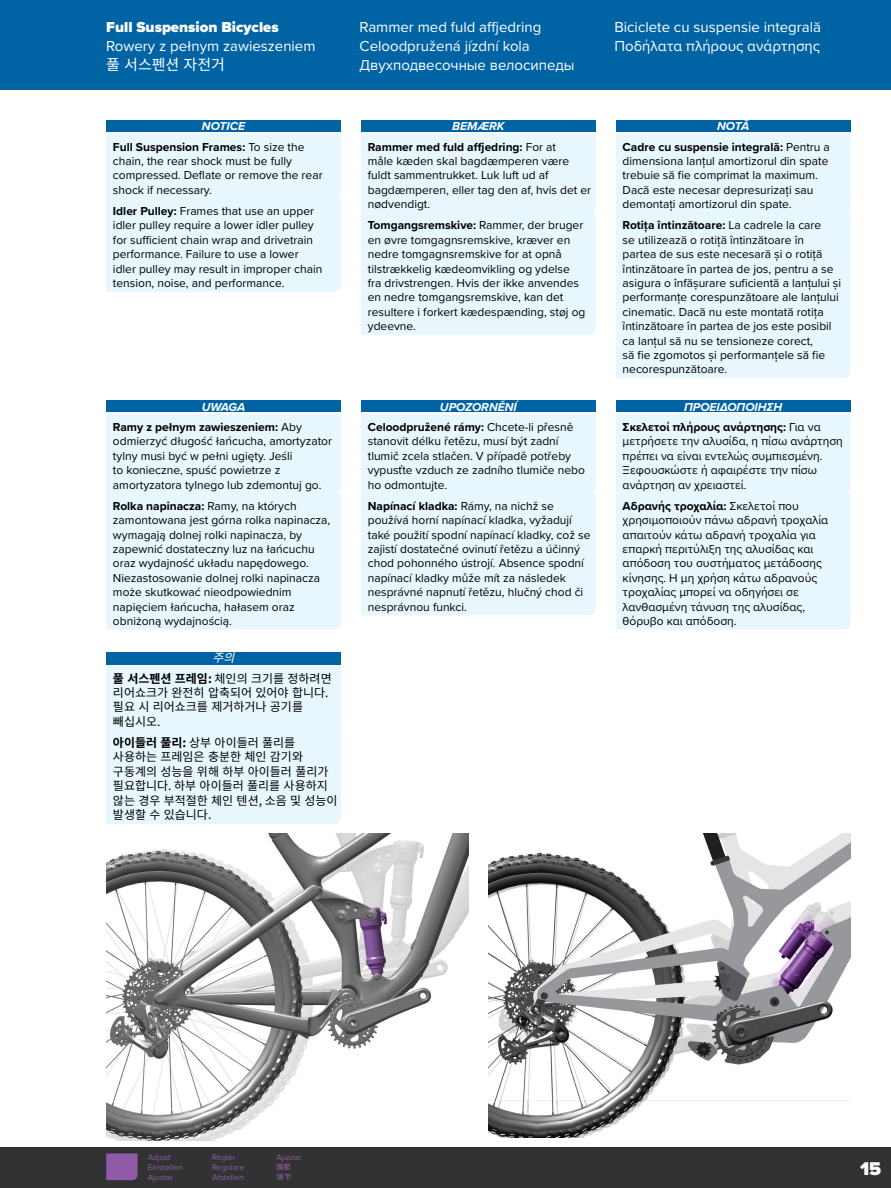
<style>
.page{position:relative;width:891px;height:1188px;background:#fff}
.page>*{position:absolute;margin:0;border:0;box-sizing:border-box;transform-origin:0 0}
.t1{font:900 19.2px "Proxima Nova";color:#fff}
.Header_Proxima_Nova{font:15px "Proxima Nova";color:#fff}
.Header_Proxima_Nova-2{font:900 15px "Proxima Nova";color:#fff}
.Header_Proxima_Nova-3{font:15px "Noto Sans CJ Kkr";color:#fff}
.Signal_Word_Text_-_N{font:12px/14.4px "Proxima Nova";color:#000}
.Signal_Word_Text_-_N-2{font:12px/14.4px "Noto Sans CJ Kkr";color:#000}
.User_Manual_-_Notice{font:italic 700 12px "Proxima Nova";color:#fff}
.User_Manual_-_Notice-2{font:italic 12px "Noto Sans CJ Kkr";color:#fff}
.t2{font:8.25px "Proxima Nova";color:#905ba6}
.s1{font-weight:700}
</style>
<div class="page">
<div style="left:0;top:1148px;width:891px;height:40px;background:#323232"></div>
<svg style="left:276px;top:1163px;width:15px;height:17px"></svg>
<svg style="left:106px;top:1153px;width:32px;height:27px"></svg>
<div style="left:0;top:0;width:891px;height:90px;background:#0063a4"></div>
<div style="left:106px;top:120px;width:235px;height:12px;background:#0063a4"></div>
<div style="left:106px;top:134px;width:235px;height:158px;background:#e8f6fd"></div>
<div style="left:361px;top:120px;width:235px;height:12px;background:#0063a4"></div>
<div style="left:361px;top:134px;width:235px;height:201px;background:#e8f6fd"></div>
<div style="left:616px;top:120px;width:234px;height:12px;background:#0063a4"></div>
<div style="left:616px;top:134px;width:234px;height:244px;background:#e8f6fd"></div>
<div style="left:106px;top:400px;width:235px;height:12px;background:#0063a4"></div>
<div style="left:106px;top:414px;width:235px;height:216px;background:#e8f6fd"></div>
<div style="left:361px;top:400px;width:235px;height:12px;background:#0063a4"></div>
<div style="left:361px;top:414px;width:235px;height:201px;background:#e8f6fd"></div>
<div style="left:616px;top:400px;width:234px;height:12px;background:#0063a4"></div>
<div style="left:616px;top:414px;width:234px;height:216px;background:#e8f6fd"></div>
<div style="left:106px;top:652px;width:235px;height:12px;background:#0063a4"></div>
<div style="left:106px;top:666px;width:235px;height:158px;background:#e8f6fd"></div>
<img style="left:106px;top:834px;width:362px;height:307px">
<img style="left:489px;top:834px;width:361px;height:304px">
<p class="Header_Proxima_Nova-2" style="left:106px;top:16px;width:174px">Full Suspension Bicycles</p>
<p class="Header_Proxima_Nova" style="left:360px;top:16px;width:183px">Rammer med fuld affjedring</p>
<p class="Header_Proxima_Nova" style="left:614px;top:16px;width:208px">Biciclete cu suspensie integrală</p>
<p class="Header_Proxima_Nova" style="left:106px;top:35px;width:211px">Rowery z pełnym zawieszeniem</p>
<p class="Header_Proxima_Nova" style="left:360px;top:35px;width:172px">Celoodpružená jízdní kola</p>
<p class="Header_Proxima_Nova" style="left:614px;top:35px;width:207px">Ποδήλατα πλήρους ανάρτησης</p>
<p class="Header_Proxima_Nova-3" style="left:106px;top:56px;width:120px">풀 서스펜션 자전거</p>
<p class="Header_Proxima_Nova" style="left:360px;top:53px;width:216px">Двухподвесочные велосипеды</p>
<p class="User_Manual_-_Notice" style="left:202px;top:117px;width:45px">NOTICE</p>
<p class="Signal_Word_Text_-_N" style="left:113px;top:139px;width:211px"><span class="s1">Full Suspension Frames:</span> To size the chain, the rear shock must be fully compressed. Deflate or remove the rear shock if necessary.</p>
<p class="Signal_Word_Text_-_N" style="left:113px;top:203px;width:211px"><span class="s1">Idler Pulley:</span> Frames that use an upper idler pulley require a lower idler pulley for sufficient chain wrap and drivetrain performance. Failure to use a lower idler pulley may result in improper chain tension, noise, and performance.</p>
<p class="User_Manual_-_Notice" style="left:202px;top:398px;width:45px">UWAGA</p>
<p class="Signal_Word_Text_-_N" style="left:113px;top:419px;width:221px"><span class="s1">Ramy z pełnym zawieszeniem:</span> Aby odmierzyć długość łańcucha, amortyzator tylny musi być w pełni ugięty. Jeśli<br>to konieczne, spuść powietrze z amortyzatora tylnego lub zdemontuj go.</p>
<p class="Signal_Word_Text_-_N" style="left:113px;top:498px;width:219px"><span class="s1">Rolka napinacza:</span> Ramy, na których zamontowana jest górna rolka napinacza, wymagają dolnej rolki napinacza, by zapewnić dostateczny luz na łańcuchu oraz wydajność układu napędowego.<br>Niezastosowanie dolnej rolki napinacza może skutkować nieodpowiednim napięciem łańcucha, hałasem oraz obniżoną wydajnością.</p>
<p class="User_Manual_-_Notice-2" style="left:212px;top:651px;width:31px">주의</p>
<p class="Signal_Word_Text_-_N-2" style="left:113px;top:671px;width:220px"><span class="s1">풀 서스펜션 프레임:</span> 체인의 크기를 정하려면 리어쇼크가 완전히 압축되어 있어야 합니다. 필요 시 리어쇼크를 제거하거나 공기를 빼십시오.</p>
<p class="Signal_Word_Text_-_N-2" style="left:113px;top:736px;width:226px"><span class="s1">아이들러 풀리:</span> 상부 아이들러 풀리를 사용하는 프레임은 충분한 체인 감기와 구동계의 성능을 위해 하부 아이들러 풀리가 필요합니다. 하부 아이들러 풀리를 사용하지 않는 경우 부적절한 체인 텐션, 소음 및 성능이 발생할 수 있습니다.</p>
<p class="User_Manual_-_Notice" style="left:452px;top:117px;width:54px">BEMÆRK</p>
<p class="Signal_Word_Text_-_N" style="left:368px;top:139px;width:225px"><span class="s1">Rammer med fuld affjedring:</span> For at<br>måle kæden skal bagdæmperen være fuldt sammentrukket. Luk luft ud af bagdæmperen, eller tag den af, hvis det er nødvendigt.</p>
<p class="Signal_Word_Text_-_N" style="left:368px;top:218px;width:219px"><span class="s1">Tomgangsremskive:</span> Rammer, der bruger en øvre tomgagnsremskive, kræver en nedre tomgagnsremskive for at opnå tilstrækkelig kædeomvikling og ydelse fra drivstrengen. Hvis der ikke anvendes en nedre tomgangsremskive, kan det resultere i forkert kædespænding, støj og ydeevne.</p>
<p class="User_Manual_-_Notice" style="left:440px;top:398px;width:78px">UPOZORNĚNÍ</p>
<p class="Signal_Word_Text_-_N" style="left:368px;top:419px;width:219px"><span class="s1">Celoodpružené rámy:</span> Chcete-li přesně stanovit délku řetězu, musí být zadní tlumič zcela stlačen. V případě potřeby vypusťte vzduch ze zadního tlumiče nebo ho odmontujte.</p>
<p class="Signal_Word_Text_-_N" style="left:368px;top:498px;width:224px"><span class="s1">Napínací kladka:</span> Rámy, na nichž se používá horní napínací kladka, vyžadují také použití spodní napínací kladky, což se zajistí dostatečné ovinutí řetězu a účinný chod pohonného ústrojí. Absence spodní napínací kladky může mít za následek nesprávné napnutí řetězu, hlučný chod či nesprávnou funkci.</p>
<p class="User_Manual_-_Notice" style="left:717px;top:117px;width:34px">NOTĂ</p>
<p class="Signal_Word_Text_-_N" style="left:623px;top:139px;width:209px"><span class="s1">Cadre cu suspensie integrală:</span> Pentru a dimensiona lanțul amortizorul din spate trebuie să fie comprimat la maximum.<br>Dacă este necesar depresurizați sau demontați amortizorul din spate.</p>
<p class="Signal_Word_Text_-_N" style="left:623px;top:218px;width:220px"><span class="s1">Rotița întinzătoare:</span> La cadrele la care<br>se utilizează o rotiță întinzătoare în<br>partea de sus este necesară și o rotiță întinzătoare în partea de jos, pentru a se asigura o înfășurare suficientă a lanțului și performanțe corespunzătoare ale lanțului cinematic. Dacă nu este montată rotița întinzătoare în partea de jos este posibil ca lanțul să nu se tensioneze corect,<br>să fie zgomotos și performanțele să fie necorespunzătoare.</p>
<p class="User_Manual_-_Notice" style="left:684px;top:398px;width:100px">ΠΡΟΕΙΔΟΠΟΙΗΣΗ</p>
<p class="Signal_Word_Text_-_N" style="left:623px;top:419px;width:222px"><span class="s1">Σκελετοί πλήρους ανάρτησης:</span> Για να μετρήσετε την αλυσίδα, η πίσω ανάρτηση πρέπει να είναι εντελώς συμπιεσμένη.<br>Ξεφουσκώστε ή αφαιρέστε την πίσω ανάρτηση αν χρειαστεί.</p>
<p class="Signal_Word_Text_-_N" style="left:623px;top:498px;width:207px"><span class="s1">Αδρανής τροχαλία:</span> Σκελετοί που χρησιμοποιούν πάνω αδρανή τροχαλία απαιτούν κάτω αδρανή τροχαλία για επαρκή περιτύλιξη της αλυσίδας και απόδοση του συστήματος μετάδοσης κίνησης. Η μη χρήση κάτω αδρανούς τροχαλίας μπορεί να οδηγήσει σε λανθασμένη τάνυση της αλυσίδας, θόρυβο και απόδοση.</p>
<p class="t2" style="left:148px;top:1151px;width:24px">Adjust</p>
<p class="t2" style="left:148px;top:1161px;width:36px">Einstellen</p>
<p class="t2" style="left:148px;top:1171px;width:27px">Ajustar</p>
<p class="t2" style="left:212px;top:1151px;width:25px">Régler</p>
<p class="t2" style="left:212px;top:1161px;width:34px">Regolare</p>
<p class="t2" style="left:212px;top:1171px;width:33px">Afstellen</p>
<p class="t2" style="left:276px;top:1151px;width:27px">Ajustar</p>
<h1 class="t1" style="left:860px;top:1154px;width:23px">15</h1>
</div>
